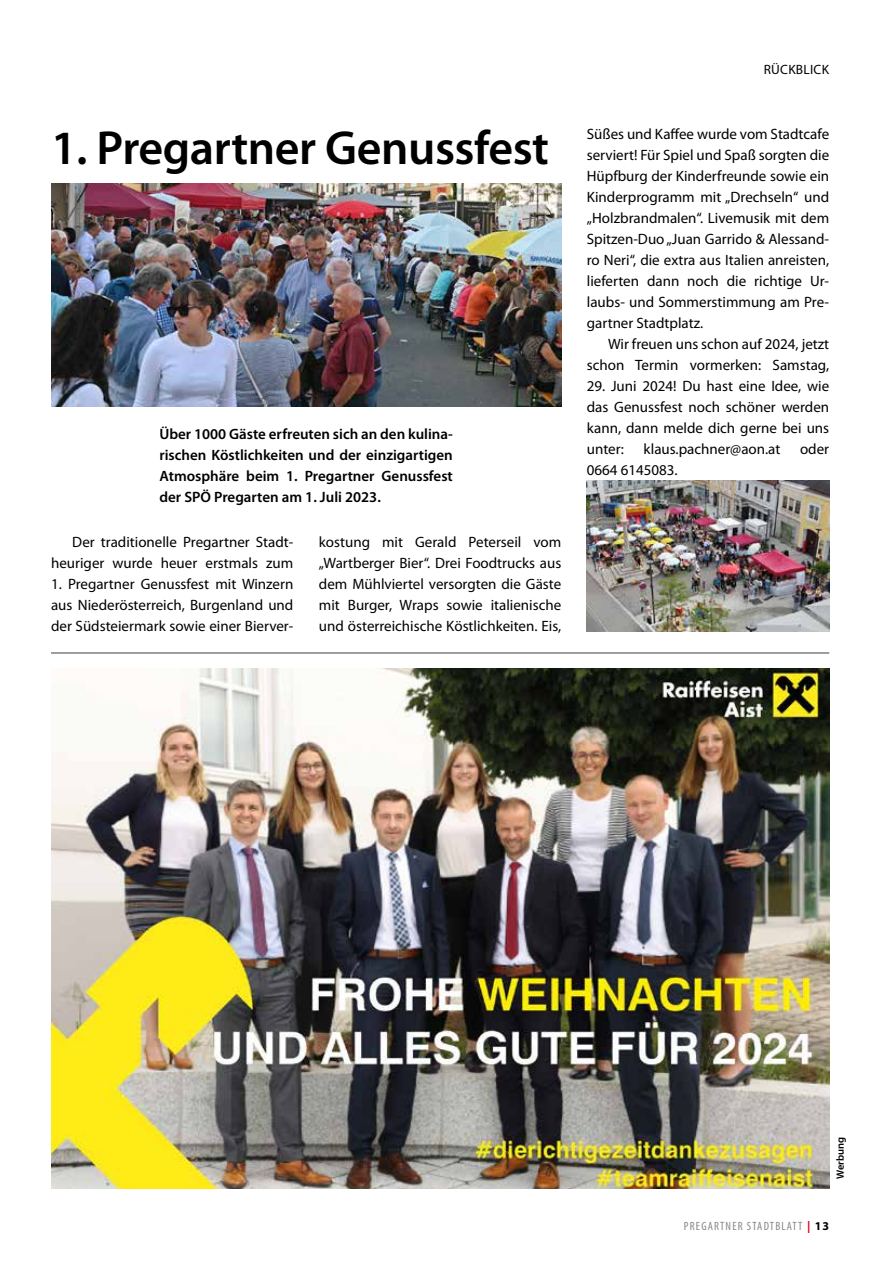
<style>
.page{position:relative;width:893px;height:1263px;background:#fff}
.page>*{position:absolute;margin:0;border:0;box-sizing:border-box;transform-origin:0 0}
.t1{font:600 48px "Myriad Pro";letter-spacing:-.01em;color:#000}
.t2{font:15px/21px "Myriad Pro";color:#000;text-align:justify}
.t3{font:600 15px/21px "Myriad Pro";color:#000;text-align:justify}
.t4{font:13.5px "Myriad Pro";letter-spacing:.02em;color:#000}
.t5{font:condensed 12px "Myriad Pro";letter-spacing:.1em;color:#87888a}
.t6{font:600 10.5px "Myriad Pro";color:#000}
.s1{font-weight:700;font-stretch:normal;color:#e2001a}
.s2{font-weight:700;font-stretch:normal;color:#000}
</style>
<div class="page">
<img style="left:51px;top:669px;width:778px;height:519px">
<hr style="left:51px;top:653px;width:778px;height:1px;background:#3e3d40">
<img style="left:51px;top:184px;width:510px;height:223px">
<img style="left:587px;top:481px;width:242px;height:150px">
<h1 class="t1" style="left:51px;top:117px;width:500px">1. Pregartner Genussfest</h1>
<p class="t3" style="left:159px;top:423px;width:295px">Über 1000 Gäste erfreuten sich an den kulina&shy;rischen Köstlichkeiten und der einzigartigen Atmosphäre beim 1. Pregartner Genussfest der SPÖ Pregarten am 1. Juli 2023.</p>
<p class="t2" style="left:51px;top:531px;width:244px;text-align:right">Der traditionelle Pregartner Stadt&shy;heuriger wurde heuer erstmals zum</p>
<p class="t2" style="left:51px;top:573px;width:244px">1. Pregartner Genussfest mit Winzern aus Niederösterreich, Burgenland und der Südsteiermark sowie einer Bierver-</p>
<p class="t2" style="left:319px;top:531px;width:244px">kostung mit Gerald Peterseil vom „Wartberger Bier“. Drei Foodtrucks aus dem Mühlviertel versorgten die Gäste mit Burger, Wraps sowie italienische und österreichische Köstlichkeiten. Eis,</p>
<p class="t4" style="left:764px;top:61px;width:67px">RÜCKBLICK</p>
<p class="t2" style="left:587px;top:123px;width:244px">Süßes und Kaffee wurde vom Stadtcafe serviert! Für Spiel und Spaß sorgten die Hüpfburg der Kinderfreunde sowie ein Kinderprogramm mit „Drechseln“ und „Holzbrandmalen“. Livemusik mit dem Spitzen-Duo „Juan Garrido &amp; Alessand&shy;ro Neri“, die extra aus Italien anreisten, lieferten dann noch die richtige Ur&shy;laubs- und Sommerstimmung am Pre&shy;gartner Stadtplatz.</p>
<p class="t2" style="left:587px;top:333px;width:244px;text-align:right">Wir freuen uns schon auf 2024, jetzt schon Termin vormerken: Samstag,</p>
<p class="t2" style="left:587px;top:375px;width:244px">29. Juni 2024! Du hast eine Idee, wie das Genussfest noch schöner werden kann, dann melde dich gerne bei uns unter:</p>
<p class="t2" style="left:643px;top:438px;width:138px">klaus.pachner@aon.at</p>
<p class="t2" style="left:800px;top:438px;width:31px">oder</p>
<p class="t2" style="left:587px;top:459px;width:92px">0664 6145083.</p>
<p class="t6" style="left:834px;top:1179px;width:44px;rotate:-90deg">Werbung</p>
<p class="t5" style="left:684px;top:1219px;width:147px">PREGARTNER STADTBLATT <span class="s1">|</span> <span class="s2">13</span></p>
</div>
